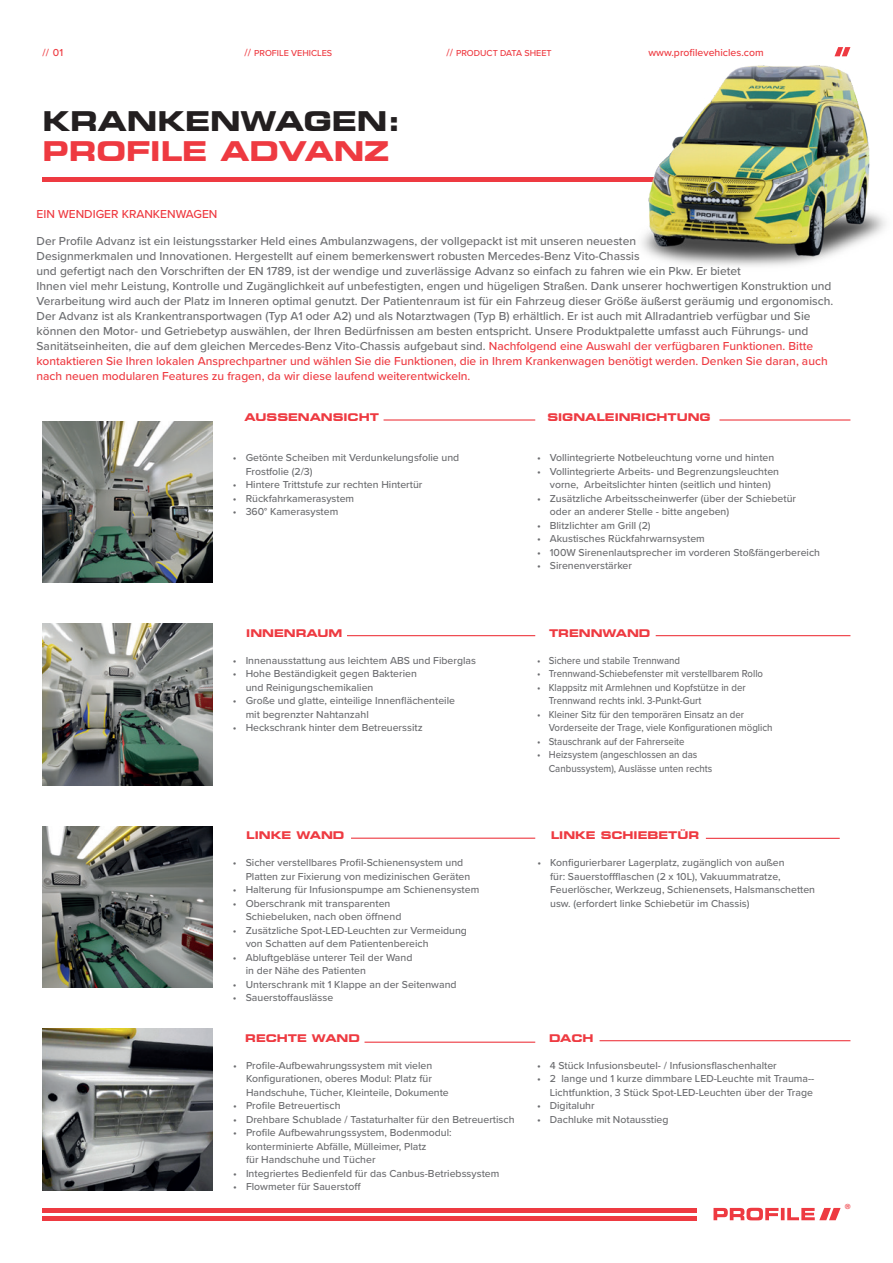
<style>
.page{position:relative;width:893px;height:1263px;background:#fff}
.page>*{position:absolute;margin:0;border:0;box-sizing:border-box;transform-origin:0 0}
.t1{font:700 expanded 27px "Square 721 BT";color:#231f20}
.t2{font:700 expanded 27px "Square 721 BT";color:#ee3a41}
.Leipis{font:500 12px/15px "Proxima Nova";color:#6c6d70}
.Leipis-2{font:500 12px "Proxima Nova";color:#ee3a41}
.t3{font:500 10.5px/13.5px "Proxima Nova";color:#6c6d70}
.t4{font:500 10.5px/13.5px "Proxima Nova";color:#6c6d70;scale:.92 1}
.H2_otsikko{font:700 expanded 10.5px "Square 721 BT";color:#ee3a41}
.H3_header{font:500 10.5px "Proxima Nova";color:#ee3a41}
.H3_header-2{font:500 9px "Proxima Nova";color:#ee3a41}
.t5{font:6.9px "Square 721 Blk Normal";color:#ee3a41}
.s1{font-size:10.5px}
.s2{color:#ee3a41}
</style>
<div class="page">
<div style="left:43px;top:177px;width:807px;height:5px;background:#ee3a41"></div>
<hr style="left:43px;top:1216px;width:654px;height:4px;background:#ee3a41">
<hr style="left:43px;top:1208px;width:654px;height:4px;background:#ee3a41">
<hr style="left:384px;top:419px;width:151px;height:2px;background:#ee3a41">
<hr style="left:347px;top:635px;width:188px;height:1px;background:#ee3a41">
<hr style="left:351px;top:838px;width:184px;height:1px;background:#ee3a41">
<hr style="left:706px;top:838px;width:134px;height:1px;background:#ee3a41">
<hr style="left:719px;top:419px;width:131px;height:2px;background:#ee3a41">
<hr style="left:600px;top:1040px;width:250px;height:1px;background:#ee3a41">
<hr style="left:364px;top:1041px;width:171px;height:2px;background:#ee3a41">
<hr style="left:656px;top:635px;width:194px;height:1px;background:#ee3a41">
<img style="left:43px;top:421px;width:170px;height:162px">
<img style="left:43px;top:623px;width:170px;height:162px">
<img style="left:43px;top:826px;width:170px;height:162px">
<img style="left:43px;top:1028px;width:170px;height:162px">
<svg style="left:713px;top:1208px;width:128px;height:12px"></svg>
<img style="left:642px;top:47px;width:244px;height:220px">
<p class="H3_header" style="left:43px;top:45px;width:22px">// 01</p>
<p class="H3_header-2" style="left:244px;top:46px;width:89px"><span class="s1">//</span> PROFILE VEHICLES</p>
<p class="H3_header-2" style="left:446px;top:46px;width:107px"><span class="s1">//</span> PRODUCT DATA SHEET</p>
<p class="H3_header" style="left:648px;top:45px;width:117px">www.profilevehicles.com</p>
<p class="t1" style="left:43px;top:105px;width:360px">KRANKENWAGEN:</p>
<p class="t2" style="left:43px;top:135px;width:348px">PROFILE ADVANZ</p>
<p class="Leipis-2" style="left:37px;top:205px;width:182px">EIN WENDIGER KRANKENWAGEN</p>
<p class="Leipis" style="left:37px;top:233px;width:798px">Der Profile Advanz ist ein leistungsstarker Held eines Ambulanzwagens, der vollgepackt ist mit unseren neuesten<br>Designmerkmalen und Innovationen. Hergestellt auf einem bemerkenswert robusten Mercedes-Benz Vito-Chassis<br>und gefertigt nach den Vorschriften der EN 1789, ist der wendige und zuverlässige Advanz so einfach zu fahren wie ein Pkw. Er bietet<br>Ihnen viel mehr Leistung, Kontrolle und Zugänglichkeit auf unbefestigten, engen und hügeligen Straßen. Dank unserer hochwertigen Konstruktion und Verarbeitung wird auch der Platz im Inneren optimal genutzt. Der Patientenraum ist für ein Fahrzeug dieser Größe äußerst geräumig und ergonomisch.<br>Der Advanz ist als Krankentransportwagen (Typ A1 oder A2) und als Notarztwagen (Typ B) erhältlich. Er ist auch mit Allradantrieb verfügbar und Sie können den Motor- und Getriebetyp auswählen, der Ihren Bedürfnissen am besten entspricht. Unsere Produktpalette umfasst auch Führungs- und Sanitätseinheiten, die auf dem gleichen Mercedes-Benz Vito-Chassis aufgebaut sind. <span class="s2">Nachfolgend eine Auswahl der verfügbaren Funktionen. Bitte kontaktieren Sie Ihren lokalen Ansprechpartner und wählen Sie die Funktionen, die in Ihrem Krankenwagen benötigt werden. Denken Sie daran, auch nach neuen modularen Features zu fragen, da wir diese laufend weiterentwickeln.</span></p>
<p class="H2_otsikko" style="left:244px;top:410px;width:136px">AUSSENANSICHT</p>
<p class="t3" style="left:246px;top:450px;width:215px;text-indent:-13px">• Getönte Scheiben mit Verdunkelungsfolie und<br>Frostfolie (2/3)</p>
<p class="t3" style="left:233px;top:477px;width:191px">• Hintere Trittstufe zur rechten Hintertür</p>
<p class="t3" style="left:233px;top:491px;width:123px">• Rückfahrkamerasystem</p>
<p class="t3" style="left:233px;top:504px;width:107px">• 360° Kamerasystem</p>
<p class="H2_otsikko" style="left:547px;top:410px;width:165px">SIGNALEINRICHTUNG</p>
<p class="t3" style="left:537px;top:450px;width:239px">• Vollintegrierte Notbeleuchtung vorne und hinten</p>
<p class="t3" style="left:537px;top:464px;width:244px;text-align:center">• Vollintegrierte Arbeits- und Begrenzungsleuchten vorne, Arbeitslichter hinten (seitlich und hinten)</p>
<p class="t3" style="left:550px;top:491px;width:248px;text-indent:-13px">• Zusätzliche Arbeitsscheinwerfer (über der Schiebetür oder an anderer Stelle - bitte angeben)</p>
<p class="t3" style="left:537px;top:518px;width:115px">• Blitzlichter am Grill (2)</p>
<p class="t3" style="left:537px;top:531px;width:169px">• Akustisches Rückfahrwarnsystem</p>
<p class="t3" style="left:537px;top:545px;width:285px">• 100W Sirenenlautsprecher im vorderen Stoßfängerbereich</p>
<p class="t3" style="left:537px;top:558px;width:96px">• Sirenenverstärker</p>
<p class="H2_otsikko" style="left:246px;top:626px;width:98px">INNENRAUM</p>
<p class="t3" style="left:233px;top:653px;width:245px">• Innenausstattung aus leichtem ABS und Fiberglas</p>
<p class="t3" style="left:246px;top:666px;width:173px;text-indent:-13px">• Hohe Beständigkeit gegen Bakterien und Reinigungschemikalien</p>
<p class="t3" style="left:246px;top:693px;width:211px;text-indent:-13px">• Große und glatte, einteilige Innenflächenteile mit begrenzter Nahtanzahl</p>
<p class="t3" style="left:233px;top:720px;width:191px">• Heckschrank hinter dem Betreuerssitz</p>
<p class="H2_otsikko" style="left:246px;top:829px;width:99px">LINKE WAND</p>
<p class="t3" style="left:246px;top:855px;width:226px;text-indent:-13px">• Sicher verstellbares Profil-Schienensystem und<br>Platten zur Fixierung von medizinischen Geräten</p>
<p class="t3" style="left:233px;top:882px;width:248px">• Halterung für Infusionspumpe am Schienensystem</p>
<p class="t3" style="left:246px;top:896px;width:157px;text-indent:-13px">• Oberschrank mit transparenten<br>Schiebeluken, nach oben öffnend</p>
<p class="t3" style="left:246px;top:923px;width:223px;text-indent:-13px">• Zusätzliche Spot-LED-Leuchten zur Vermeidung von Schatten auf dem Patientenbereich</p>
<p class="t3" style="left:246px;top:950px;width:168px;text-indent:-13px">• Abluftgebläse unterer Teil der Wand in der Nähe des Patienten</p>
<p class="t3" style="left:233px;top:977px;width:225px">• Unterschrank mit 1 Klappe an der Seitenwand</p>
<p class="t3" style="left:233px;top:990px;width:102px">• Sauerstoffauslässe</p>
<p class="H2_otsikko" style="left:245px;top:1031px;width:116px">RECHTE WAND</p>
<p class="t3" style="left:246px;top:1058px;width:204px;text-indent:-13px">• Profile-Aufbewahrungssystem mit vielen<br>Konfigurationen, oberes Modul: Platz für<br>Handschuhe, Tücher, Kleinteile, Dokumente</p>
<p class="t3" style="left:233px;top:1098px;width:109px">• Profile Betreuertisch</p>
<p class="t3" style="left:233px;top:1112px;width:283px">• Drehbare Schublade / Tastaturhalter für den Betreuertisch</p>
<p class="t3" style="left:246px;top:1125px;width:207px;text-indent:-13px">• Profile Aufbewahrungssystem, Bodenmodul: konterminierte Abfälle, Mülleimer, Platz<br>für Handschuhe und Tücher</p>
<p class="t3" style="left:233px;top:1166px;width:268px">• Integriertes Bedienfeld für das Canbus-Betriebssystem</p>
<p class="t3" style="left:233px;top:1179px;width:129px">• Flowmeter für Sauerstoff</p>
<p class="H2_otsikko" style="left:549px;top:626px;width:103px">TRENNWAND</p>
<p class="t4" style="left:537px;top:653px;width:157px">• Sichere und stabile Trennwand</p>
<p class="t4" style="left:537px;top:666px;width:247px">• Trennwand-Schiebefenster mit verstellbarem Rollo</p>
<p class="t4" style="left:549px;top:680px;width:216px;text-indent:-12px">• Klappsitz mit Armlehnen und Kopfstütze in der<br>Trennwand rechts inkl. 3-Punkt-Gurt</p>
<p class="t4" style="left:549px;top:707px;width:245px;text-indent:-12px">• Kleiner Sitz für den temporären Einsatz an der<br>Vorderseite der Trage, viele Konfigurationen möglich</p>
<p class="t4" style="left:537px;top:734px;width:162px">• Stauschrank auf der Fahrerseite</p>
<p class="t4" style="left:549px;top:747px;width:179px;text-indent:-12px">• Heizsystem (angeschlossen an das<br>Canbussystem), Auslässe unten rechts</p>
<p class="H2_otsikko" style="left:551px;top:829px;width:150px">LINKE SCHIEBETÜR</p>
<p class="t3" style="left:550px;top:855px;width:267px;text-indent:-13px">• Konfigurierbarer Lagerplatz, zugänglich von außen<br>für: Sauerstoffflaschen (2 x 10L), Vakuummatratze, Feuerlöscher, Werkzeug, Schienensets, Halsmanschetten usw. (erfordert linke Schiebetür im Chassis)</p>
<p class="H2_otsikko" style="left:549px;top:1031px;width:46px">DACH</p>
<p class="t3" style="left:537px;top:1058px;width:241px">• 4 Stück Infusionsbeutel- / Infusionsflaschenhalter</p>
<p class="t3" style="left:537px;top:1071px;width:279px;text-align:right">• 2 lange und 1 kurze dimmbare LED-Leuchte mit Trauma--<br>Lichtfunktion, 3 Stück Spot-LED-Leuchten über der Trage</p>
<p class="t3" style="left:537px;top:1098px;width:59px">• Digitaluhr</p>
<p class="t3" style="left:537px;top:1112px;width:133px">• Dachluke mit Notausstieg</p>
<p class="t5" style="left:845px;top:1202px;width:7px">®</p>
</div>
